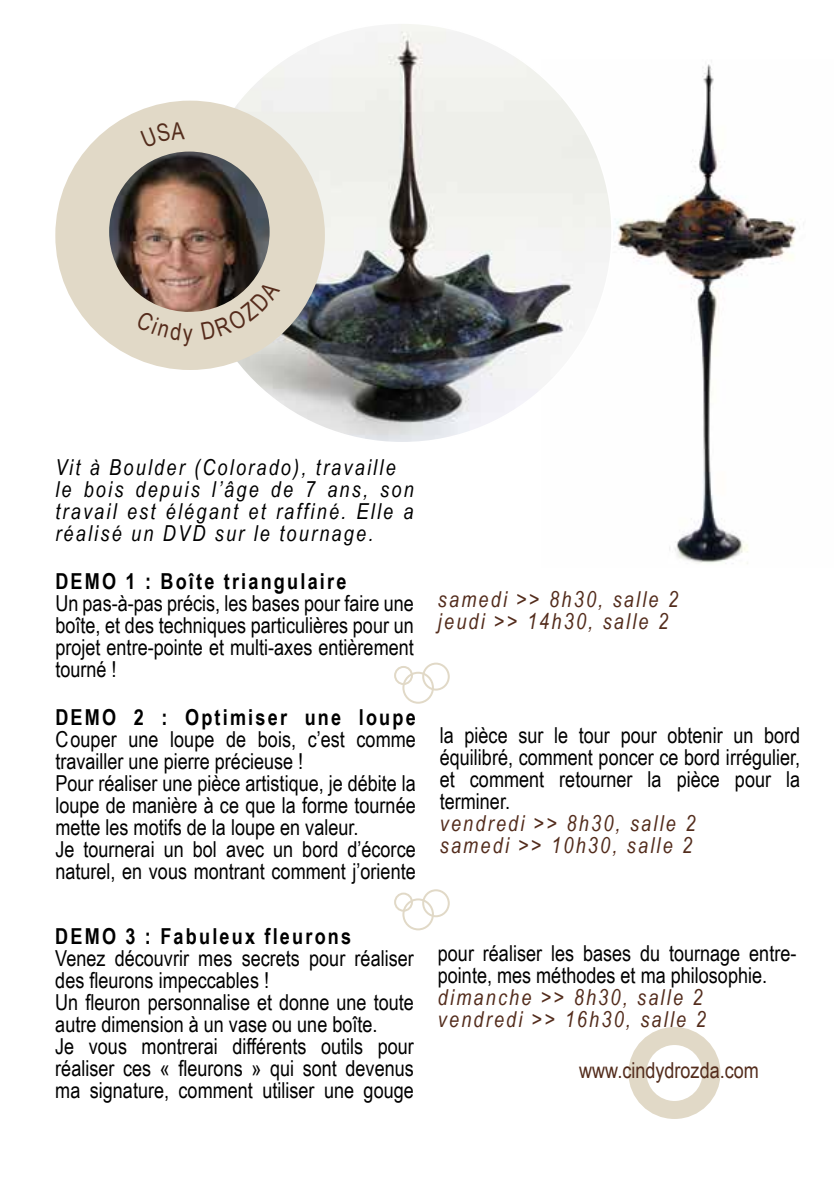
<style>
.page{position:relative;width:840px;height:1191px;background:#fff}
.page>*{position:absolute;margin:0;border:0;box-sizing:border-box;transform-origin:0 0}
.t1{font:22px/22px "Arial Narrow";color:#000}
.t2{font:italic 22px/22px "Arial Narrow";letter-spacing:.1em;color:#532c1c}
.t3{font:italic 22px/22px "Arial Narrow";letter-spacing:.1em;color:#000}
.t4{font:700 22px "Arial Narrow";letter-spacing:.1em;color:#000}
.t5{font:22px "Arial Narrow";color:#532c1c}
</style>
<div class="page">
<img style="left:616px;top:64px;width:181px;height:500px">
<img style="left:192px;top:23px;width:419px;height:420px;border-radius:206px">
<div style="left:85px;top:130px;width:210px;height:211px;background:#e1d9c7;border-radius:50%"></div>
<div style="left:55px;top:101px;width:270px;height:269px;border:59px solid #e1d9c7;border-radius:50%"></div>
<img style="left:109px;top:152px;width:160px;height:160px;border-radius:80px">
<svg style="left:637px;top:1036px;width:74px;height:74px"></svg>
<div style="left:628px;top:1027px;width:92px;height:92px;border:18px solid #e1d9c7;border-radius:50%"></div>
<div style="left:422px;top:662px;width:27px;height:28px;border:2px solid #e1d9c7;border-radius:50%"></div>
<div style="left:402px;top:672px;width:31px;height:31px;border:2px solid #e1d9c7;border-radius:50%"></div>
<div style="left:394px;top:666px;width:18px;height:19px;border:2px solid #e1d9c7;border-radius:50%"></div>
<div style="left:422px;top:889px;width:27px;height:28px;border:2px solid #e1d9c7;border-radius:50%"></div>
<div style="left:402px;top:898px;width:31px;height:32px;border:2px solid #e1d9c7;border-radius:50%"></div>
<div style="left:394px;top:892px;width:18px;height:19px;border:2px solid #e1d9c7;border-radius:50%"></div>
<svg style="left:136px;top:310px;width:56px;height:36px"></svg>
<svg style="left:201px;top:280px;width:79px;height:60px"></svg>
<svg style="left:140px;top:121px;width:45px;height:26px"></svg>
<p class="t3" style="left:55px;top:456px;width:360px">Vit à Boulder (Colorado), travaille le bois depuis l’âge de 7 ans, son travail est élégant et raffiné. Elle a réalisé un DVD sur le tournage.</p>
<p class="t4" style="left:55px;top:565px;width:292px">DEMO 1 : Boîte triangulaire</p>
<p class="t1" style="left:55px;top:591px;width:360px;text-align:justify">Un pas-à-pas précis, les bases pour faire une boîte, et des techniques particulières pour un projet entre-pointe et multi-axes entièrement tourné !</p>
<p class="t2" style="left:437px;top:588px;width:241px">samedi &gt;&gt; 8h30, salle 2 jeudi &gt;&gt; 14h30, salle 2</p>
<p class="t4" style="left:55px;top:701px;width:362px">DEMO 2 : Optimiser une loupe</p>
<p class="t1" style="left:55px;top:727px;width:362px">Couper une loupe de bois, c’est comme travailler une pierre précieuse !<br>Pour réaliser une pièce artistique, je débite la loupe de manière à ce que la forme tournée mette les motifs de la loupe en valeur.<br>Je tournerai un bol avec un bord d’écorce naturel, en vous montrant comment j’oriente</p>
<p class="t1" style="left:439px;top:723px;width:362px;text-align:justify">la pièce sur le tour pour obtenir un bord équilibré, comment poncer ce bord irrégulier, et comment retourner la pièce pour la terminer.</p>
<p class="t2" style="left:439px;top:811px;width:257px">vendredi &gt;&gt; 8h30, salle 2 samedi &gt;&gt; 10h30, salle 2</p>
<p class="t4" style="left:55px;top:919px;width:297px">DEMO 3 : Fabuleux fleurons</p>
<p class="t1" style="left:55px;top:946px;width:360px">Venez découvrir mes secrets pour réaliser des fleurons impeccables !<br>Un fleuron personnalise et donne une toute autre dimension à un vase ou une boîte.<br>Je vous montrerai différents outils pour réaliser ces « fleurons » qui sont devenus ma signature, comment utiliser une gouge</p>
<p class="t1" style="left:437px;top:941px;width:360px">pour réaliser les bases du tournage entre&shy;pointe, mes méthodes et ma philosophie.</p>
<p class="t2" style="left:437px;top:986px;width:269px">dimanche &gt;&gt; 8h30, salle 2 vendredi &gt;&gt; 16h30, salle 2</p>
<p class="t5" style="left:579px;top:1054px;width:181px">www.cindydrozda.com</p>
</div>
